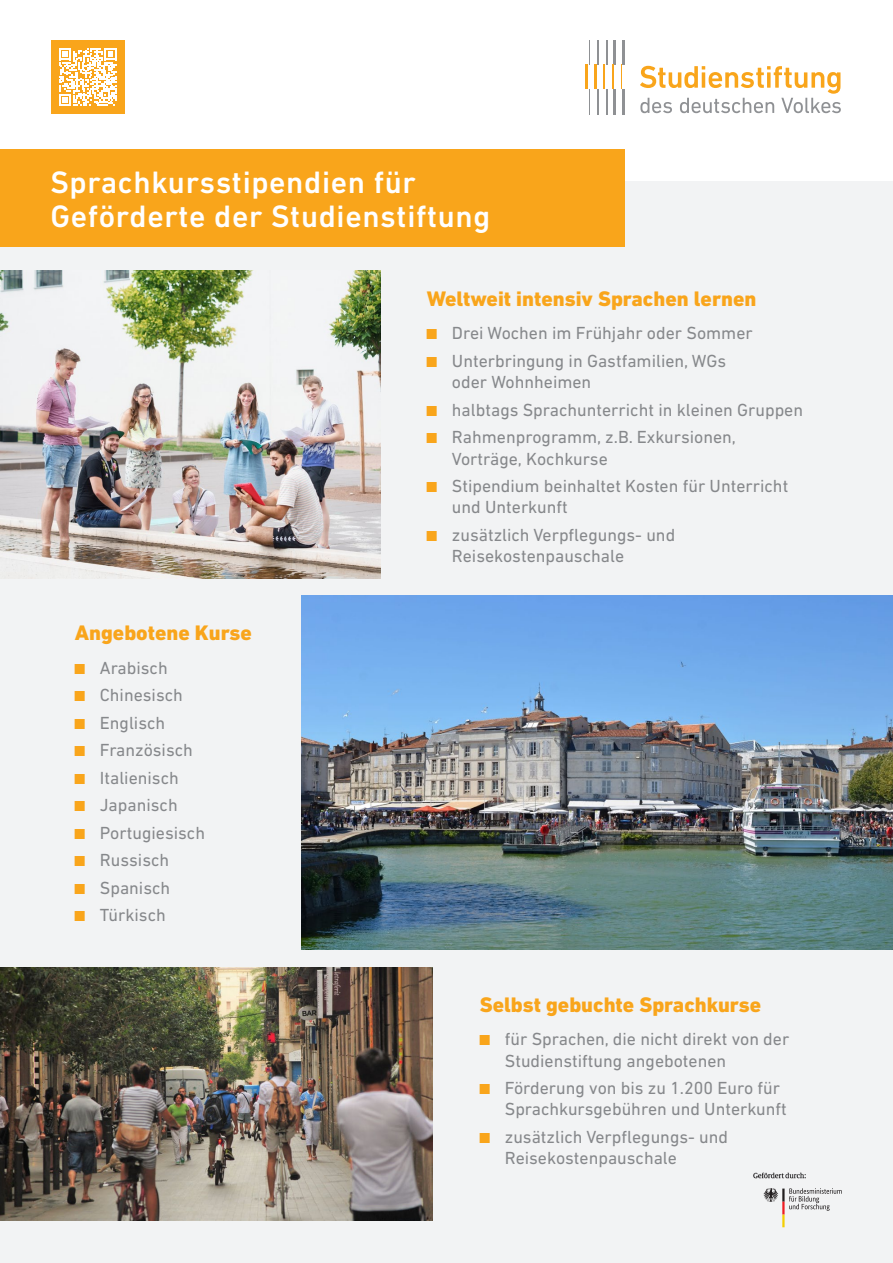
<style>
.page{position:relative;width:893px;height:1263px;background:#fff}
.page>*{position:absolute;margin:0;border:0;box-sizing:border-box;transform-origin:0 0}
.t1{font:500 31.5px/33.8px "DIN Next LT Pro";letter-spacing:.02em;color:#fff}
.t2{font:800 21.38px "DIN Next LT Pro";color:#f9a51b}
.t3{font:17.85px/27.5px "DIN Next LT Pro";color:#86888b}
</style>
<div class="page">
<div style="left:0;top:182px;width:893px;height:1081px;background:#f2f3f4"></div>
<div style="left:0;top:149px;width:625px;height:98px;background:#f9a51b"></div>
<svg style="left:640px;top:66px;width:201px;height:47px"></svg>
<svg style="left:598px;top:41px;width:1px;height:24px"></svg>
<hr style="left:614px;top:41px;width:2px;height:24px;background:#8f9194">
<hr style="left:622px;top:41px;width:2px;height:24px;background:#8f9194">
<svg style="left:621px;top:65px;width:1px;height:24px"></svg>
<hr style="left:603px;top:65px;width:2px;height:24px;background:#f9a51b">
<hr style="left:594px;top:65px;width:2px;height:24px;background:#f9a51b">
<hr style="left:585px;top:65px;width:2px;height:24px;background:#f9a51b">
<svg style="left:598px;top:89px;width:1px;height:25px"></svg>
<svg style="left:606px;top:41px;width:7px;height:73px"></svg>
<hr style="left:614px;top:89px;width:2px;height:25px;background:#8f9194">
<hr style="left:622px;top:89px;width:2px;height:25px;background:#8f9194">
<div style="left:51px;top:40px;width:74px;height:74px;background:#f9a51b"></div>
<svg style="left:59px;top:48px;width:58px;height:58px"></svg>
<img style="left:0;top:270px;width:380px;height:308px">
<img style="left:302px;top:596px;width:591px;height:353px">
<img style="left:0;top:967px;width:433px;height:253px">
<svg style="left:763px;top:1188px;width:79px;height:39px"></svg>
<img style="left:753px;top:1172px;width:53px;height:7px">
<h1 class="t1" style="left:50px;top:166px;width:441px">Sprachkursstipendien für<br>Geförderte der Studienstiftung</h1>
<p class="t2" style="left:75px;top:620px;width:179px">Angebotene Kurse</p>
<p class="t3" style="left:100px;top:654px;width:107px">Arabisch<br>Chinesisch<br>Englisch<br>Französisch<br>Italienisch<br>Japanisch<br>Portugiesisch<br>Russisch<br>Spanisch<br>Türkisch</p>
<p class="t2" style="left:427px;top:286px;width:331px">Weltweit intensiv Sprachen lernen</p>
<p class="t3" style="left:452px;top:319px;width:302px">Drei Wochen im Frühjahr oder Sommer<br>Unterbringung in Gastfamilien, WGs</p>
<p class="t3" style="left:452px;top:368px;width:353px">oder Wohnheimen<br>halbtags Sprachunterricht in kleinen Gruppen<br>Rahmenprogramm, z.B. Exkursionen,</p>
<p class="t3" style="left:452px;top:445px;width:338px">Vorträge, Kochkurse<br>Stipendium beinhaltet Kosten für Unterricht</p>
<p class="t3" style="left:452px;top:493px;width:225px">und Unterkunft<br>zusätzlich Verpflegungs- und</p>
<p class="t3" style="left:452px;top:542px;width:174px">Reisekostenpauschale</p>
<p class="t2" style="left:480px;top:992px;width:283px">Selbst gebuchte Sprachkurse</p>
<p class="t3" style="left:505px;top:1028px;width:286px;line-height:21.4px">für Sprachen, die nicht direkt von der<br>Studienstiftung angebotenen</p>
<p class="t3" style="left:505px;top:1077px;width:284px;line-height:21.4px">Förderung von bis zu 1.200 Euro für<br>Sprachkursgebühren und Unterkunft</p>
<p class="t3" style="left:505px;top:1126px;width:225px;line-height:21.4px">zusätzlich Verpflegungs- und<br>Reisekostenpauschale</p>
</div>
